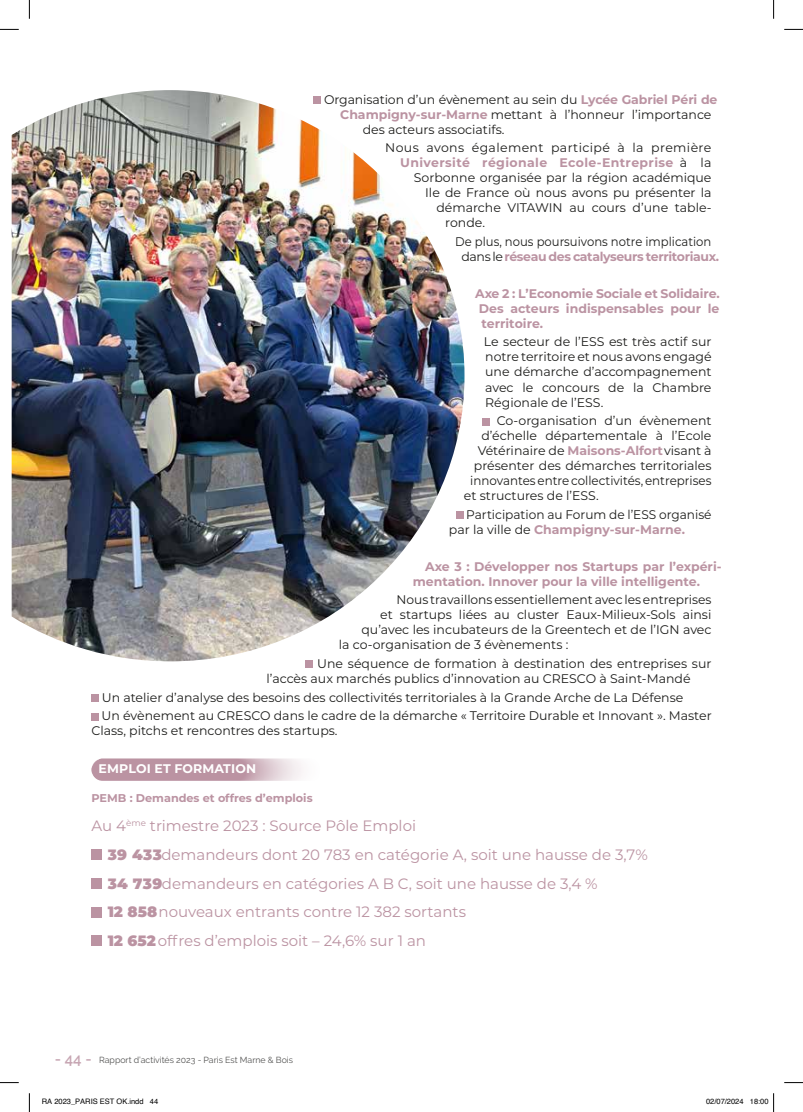
<style>
.page{position:relative;width:803px;height:1112px;background:#fff}
.page>*{position:absolute;margin:0;border:0;box-sizing:border-box;transform-origin:0 0}
.t1{font:15px/28.8px "Montserrat";color:#bb93a2}
.t2{font:12.5px/15px "Montserrat";color:#1d1d1b}
.t3{font:700 12.5px/15px "Montserrat";color:#bb93a2;text-align:justify}
.t4{font:12.5px/15px "Montserrat";color:#1d1d1b;scale:.93 1}
.t5{font:12.5px "Montserrat";color:#1d1d1b;scale:.95 1}
.t6{font:12.5px "Montserrat";letter-spacing:.03em;color:#1d1d1b}
.t7{font:700 12.5px "Montserrat";letter-spacing:.03em;color:#bb93a2}
.t8{font:700 12.5px "Montserrat";letter-spacing:.01em;color:#fff}
.t9{font:700 11.25px "Montserrat";color:#bb93a2}
.t10{font:8.75px "Raleway";color:#525251}
.t11{font:7.5px "Helvetica";color:#000}
.s1{font-weight:700;color:#bb93a2}
.s2{font-weight:400;color:#1d1d1b}
.s3{font-weight:900}
.s4{font-weight:600;font-size:15px;color:#c7a6b3}
</style>
<div class="page">
<img style="left:12px;top:90px;width:452px;height:571px">
<div style="left:314px;top:96px;width:7px;height:7px;background:#bb93a2"></div>
<div style="left:483px;top:418px;width:7px;height:7px;background:#bb93a2"></div>
<div style="left:456px;top:511px;width:7px;height:7px;background:#bb93a2"></div>
<div style="left:305px;top:660px;width:7px;height:7px;background:#bb93a2"></div>
<div style="left:91px;top:694px;width:7px;height:7px;background:#bb93a2"></div>
<div style="left:91px;top:712px;width:7px;height:8px;background:#bb93a2"></div>
<div style="left:91px;top:848px;width:11px;height:11px;background:#bb93a2"></div>
<div style="left:91px;top:877px;width:11px;height:11px;background:#bb93a2"></div>
<div style="left:91px;top:906px;width:11px;height:11px;background:#bb93a2"></div>
<div style="left:91px;top:935px;width:11px;height:10px;background:#bb93a2"></div>
<svg style="left:0;top:29px;width:19px;height:1px"></svg>
<svg style="left:784px;top:29px;width:19px;height:1px"></svg>
<svg style="left:0;top:1082px;width:19px;height:1px"></svg>
<svg style="left:784px;top:1082px;width:19px;height:1px"></svg>
<svg style="left:29px;top:0;width:1px;height:19px"></svg>
<svg style="left:29px;top:1093px;width:1px;height:18px"></svg>
<svg style="left:773px;top:0;width:1px;height:19px"></svg>
<svg style="left:773px;top:1093px;width:1px;height:18px"></svg>
<p class="t2" style="left:324px;top:91px;width:395px">Organisation d’un évènement au sein du <span class="s1">Lycée Gabriel Péri de</span></p>
<p class="t2" style="left:340px;top:106px;width:373px"><span class="s1">Champigny-sur-Marne</span> mettant à l’honneur l’importance</p>
<p class="t2" style="left:363px;top:121px;width:143px">des acteurs associatifs.</p>
<p class="t6" style="left:385px;top:139px;width:328px">Nous avons également participé à la première</p>
<p class="t7" style="left:400px;top:154px;width:313px">Université régionale Ecole-Entreprise <span class="s2">à la</span></p>
<p class="t2" style="left:414px;top:170px;width:299px">Sorbonne organisée par la région académique</p>
<p class="t2" style="left:425px;top:185px;width:288px">Ile de France où nous avons pu présenter la</p>
<p class="t2" style="left:436px;top:200px;width:277px">démarche VITAWIN au cours d’une table-</p>
<p class="t2" style="left:445px;top:215px;width:41px">ronde.</p>
<p class="t4" style="left:461px;top:233px;width:278px;text-indent:-6px">De plus, nous poursuivons notre implication dans le<span class="s1">réseau des catalyseurs territoriaux.</span></p>
<p class="t3" style="left:479px;top:285px;width:242px;text-indent:-4px">Axe 2 : L’Economie Sociale et Solidaire.<br>Des acteurs indispensables pour le territoire.</p>
<p class="t2" style="left:484px;top:334px;width:229px;text-align:justify">Le secteur de l’ESS est très actif sur notre territoire et nous avons engagé une démarche d’accompagnement avec le concours de la Chambre Régionale de l’ESS.</p>
<p class="t2" style="left:497px;top:412px;width:216px">Co-organisation d’un évènement</p>
<p class="t2" style="left:481px;top:427px;width:232px">d’échelle départementale à l’Ecole</p>
<p class="t2" style="left:478px;top:442px;width:235px">Vétérinaire de <span class="s1">Maisons-Alfort</span>visant à</p>
<p class="t2" style="left:474px;top:457px;width:239px">présenter des démarches territoriales</p>
<p class="t5" style="left:470px;top:472px;width:256px">innovantes entre collectivités, entreprises</p>
<p class="t2" style="left:464px;top:487px;width:136px">et structures de l’ESS.</p>
<p class="t2" style="left:449px;top:506px;width:264px;text-indent:17px">Participation au Forum de l’ESS organisé par la ville de <span class="s1">Champigny-sur-Marne.</span></p>
<p class="t3" style="left:413px;top:558px;width:310px;text-indent:12px">Axe 3 : Développer nos Startups par l’expéri&shy;mentation. Innover pour la ville intelligente.</p>
<p class="t2" style="left:396px;top:592px;width:317px">Nous travaillonsessentiellement avec lesentreprises</p>
<p class="t2" style="left:380px;top:607px;width:333px">et startups liées au cluster Eaux-Milieux-Sols ainsi</p>
<p class="t2" style="left:361px;top:622px;width:352px">qu’avec les incubateurs de la Greentech et de l’IGN avec</p>
<p class="t2" style="left:339px;top:637px;width:231px">la co-organisation de 3 évènements :</p>
<p class="t2" style="left:266px;top:655px;width:447px;text-indent:51px">Une séquence de formation à destination des entreprises sur l’accès aux marchés publics d’innovation au CRESCO à Saint-Mandé</p>
<p class="t2" style="left:102px;top:687px;width:611px;line-height:18.5px">Un atelier d’analyse des besoins des collectivités territoriales à la Grande Arche de La Défense<br>Un évènement au CRESCO dans le cadre de la démarche « Territoire Durable et Innovant ». Master</p>
<p class="t2" style="left:91px;top:722px;width:248px">Class, pitchs et rencontres des startups.</p>
<p class="t8" style="left:99px;top:759px;width:159px">EMPLOI ET FORMATION</p>
<p class="t9" style="left:91px;top:790px;width:223px">PEMB : Demandes et offres d’emplois</p>
<p class="t1" style="left:108px;top:810px;width:541px;text-indent:-16px">Au 4<sup>ème</sup> trimestre 2023 : Source Pôle Emploi<br><span class="s3">39 433</span>demandeurs dont 20 783 en catégorie A, soit une hausse de 3,7% <span class="s3">34 739</span>demandeurs en catégories A B C, soit une hausse de 3,4 %<br><span class="s3">12 858</span> nouveaux entrants contre 12 382 sortants<br><span class="s3">12 652</span> offres d’emplois soit – 24,6% sur 1 an</p>
<p class="t10" style="left:55px;top:1054px;width:240px"><span class="s4">- 44 -</span> Rapport d’activités 2023 - Paris Est Marne &amp; Bois</p>
<p class="t11" style="left:42px;top:1095px;width:118px">RA 2023_PARIS EST OK.indd 44</p>
<p class="t11" style="left:706px;top:1095px;width:64px">02/07/2024 18:00</p>
</div>
